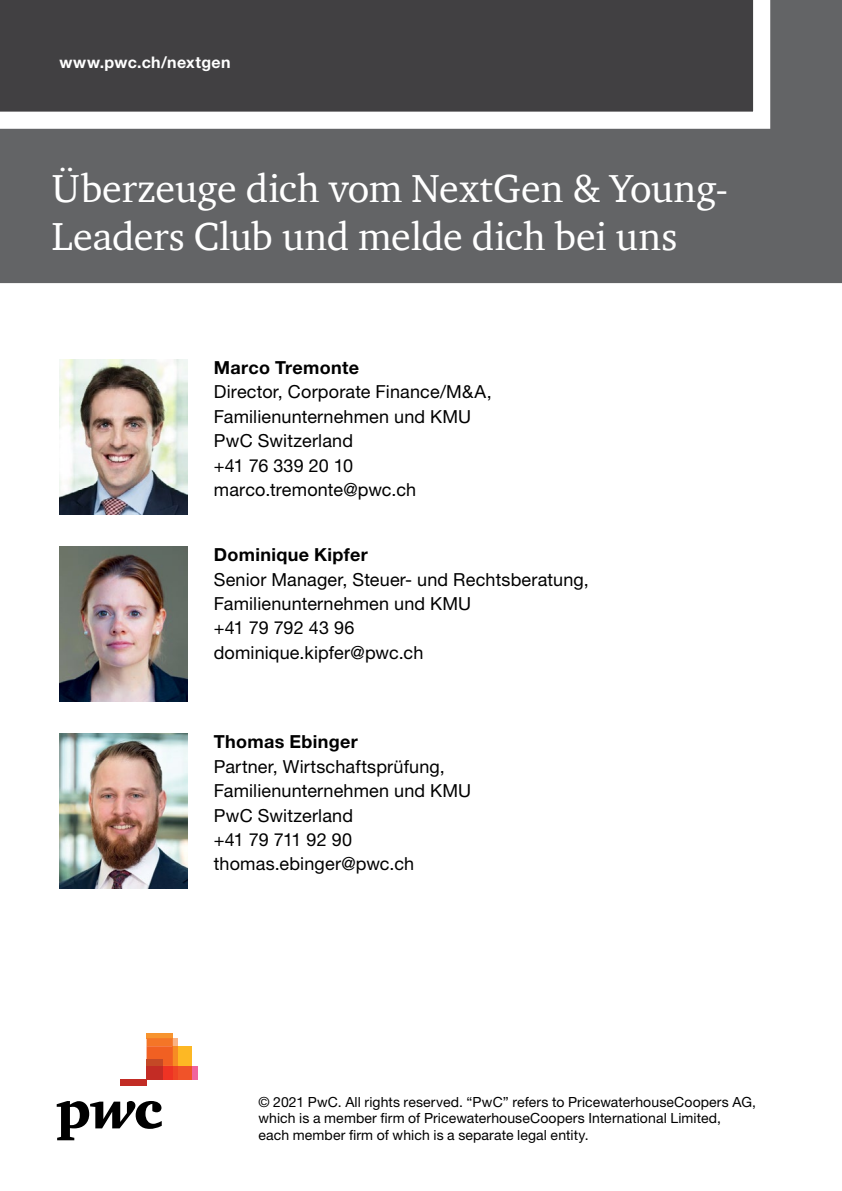
<style>
.page{position:relative;width:842px;height:1191px;background:#fff}
.page>*{position:absolute;margin:0;border:0;box-sizing:border-box;transform-origin:0 0}
.t1{font:40px/48px "ITC Charter Com";letter-spacing:-.005em;color:#fff}
.t2{font:18px/24.4px "Helvetica Neue LT Std";letter-spacing:.01em;color:#000}
.t3{font:700 18px "Helvetica Neue LT Std";letter-spacing:.02em;color:#000}
.t4{font:700 16px "Helvetica Neue LT Std";letter-spacing:.025em;color:#fff}
.t5{font:14px/16.8px "Helvetica Neue LT Std";letter-spacing:.01em;color:#000}
</style>
<div class="page">
<div style="left:0;top:0;width:842px;height:283px;background:#636466"></div>
<svg style="left:57px;top:1101px;width:105px;height:39px"></svg>
<div style="left:191px;top:1066px;width:7px;height:13px;background:#f0649d"></div>
<div style="left:173px;top:1038px;width:5px;height:8px;background:#fab383"></div>
<div style="left:147px;top:1033px;width:26px;height:5px;background:#f7942f"></div>
<div style="left:178px;top:1046px;width:13px;height:20px;background:#fdb824"></div>
<div style="left:178px;top:1066px;width:13px;height:13px;background:#f05329"></div>
<div style="left:173px;top:1046px;width:5px;height:20px;background:#f78c23"></div>
<div style="left:173px;top:1066px;width:5px;height:13px;background:#ef4425"></div>
<svg style="left:147px;top:1038px;width:26px;height:28px"></svg>
<div style="left:163px;top:1066px;width:10px;height:13px;background:#ee3324"></div>
<div style="left:147px;top:1059px;width:16px;height:7px;background:#c44926"></div>
<div style="left:147px;top:1066px;width:16px;height:13px;background:#c32c25"></div>
<div style="left:120px;top:1079px;width:27px;height:6px;background:#c22c25"></div>
<img style="left:60px;top:359px;width:127px;height:155px">
<img style="left:60px;top:546px;width:127px;height:155px">
<img style="left:60px;top:733px;width:127px;height:155px">
<svg style="left:0;top:0;width:771px;height:129px;background:#5e5d5e"></svg>
<p class="t4" style="left:60px;top:53px;width:172px">www.pwc.ch/nextgen</p>
<h1 class="t1" style="left:52px;top:164px;width:678px">Überzeuge dich vom NextGen &amp; Young-<br>Leaders Club und melde dich bei uns</h1>
<p class="t3" style="left:214px;top:356px;width:147px">Marco Tremonte</p>
<p class="t2" style="left:214px;top:379px;width:279px">Director, Corporate Finance/M&amp;A,<br>Familienunternehmen und KMU<br>PwC Switzerland<br>+41 76 339 20 10 marco.tremonte@pwc.ch</p>
<p class="t3" style="left:214px;top:543px;width:155px">Dominique Kipfer</p>
<p class="t2" style="left:214px;top:567px;width:376px">Senior Manager, Steuer- und Rechtsberatung,<br>Familienunternehmen und KMU<br>+41 79 792 43 96<br>dominique.kipfer@pwc.ch</p>
<p class="t3" style="left:214px;top:730px;width:145px">Thomas Ebinger</p>
<p class="t2" style="left:214px;top:754px;width:259px">Partner, Wirtschaftsprüfung,<br>Familienunternehmen und KMU<br>PwC Switzerland<br>+41 79 711 92 90 thomas.ebinger@pwc.ch</p>
<p class="t5" style="left:258px;top:1093px;width:499px">© 2021 PwC. All rights reserved. “PwC” refers to PricewaterhouseCoopers AG, which is a member firm of PricewaterhouseCoopers International Limited,<br>each member firm of which is a separate legal entity.</p>
</div>
